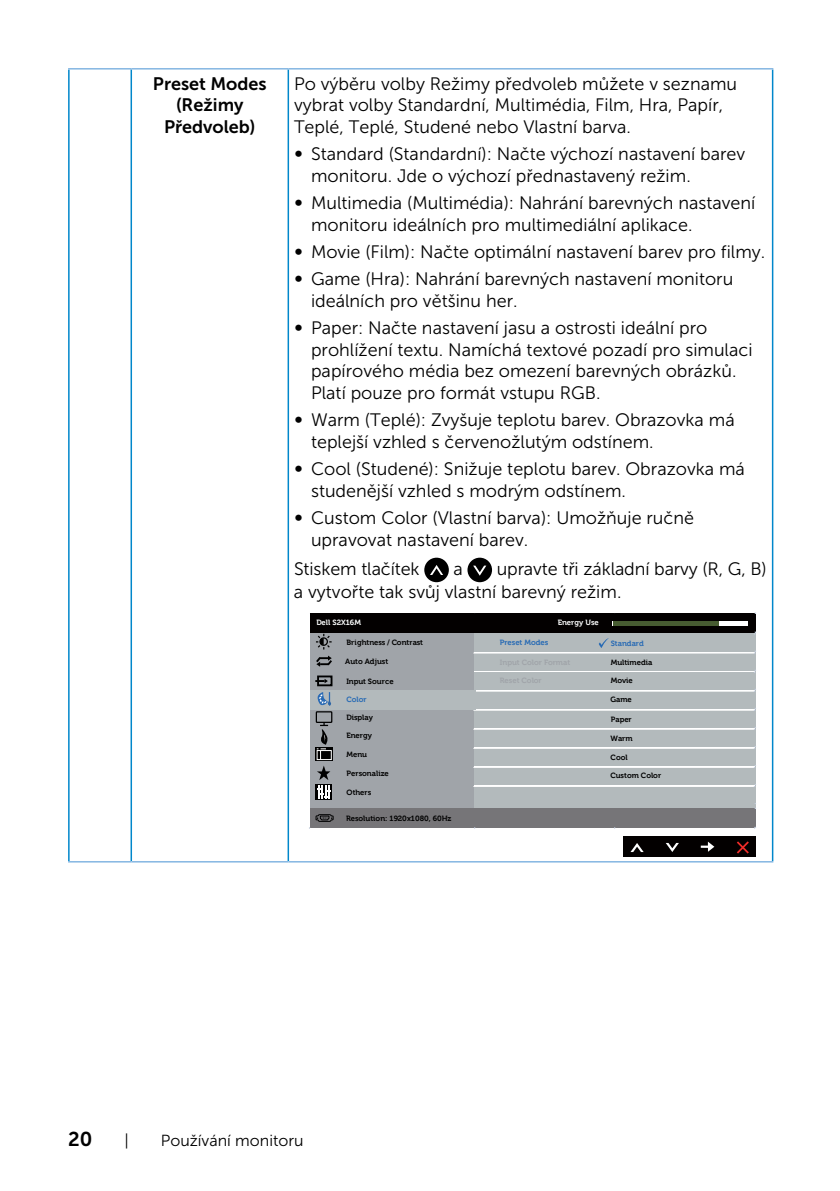
<style>
.page{position:relative;width:840px;height:1191px;background:#fff}
.page>*{position:absolute;margin:0;border:0;box-sizing:border-box;transform-origin:0 0}
.t1{font:20px "Museo Sans For Dell 700";color:#000}
.t2{font:18px/21.6px "Museo Sans For Dell 300";color:#000}
.t3{font:18px/21.6px "Museo Sans For Dell 700";color:#000;text-align:center}
.t4{font:16px "Museo Sans For Dell 300";color:#000}
.t5{font:700 7.6px "Museo For Dell";color:#000}
.t6{font:700 7.6px "Museo For Dell";color:#276ab4}
.t7{font:700 7.6px "Museo For Dell";color:#fff}
</style>
<div class="page">
<hr style="left:68px;top:70px;width:2px;height:791px;background:#0087cb">
<hr style="left:68px;top:68px;width:63px;height:2px;background:#84b6e2">
<hr style="left:130px;top:70px;width:2px;height:791px;background:#0087cb">
<hr style="left:131px;top:68px;width:157px;height:2px;background:#84b6e2">
<hr style="left:287px;top:70px;width:2px;height:791px;background:#0087cb">
<hr style="left:771px;top:70px;width:2px;height:791px;background:#0087cb">
<hr style="left:288px;top:68px;width:485px;height:2px;background:#84b6e2">
<hr style="left:68px;top:861px;width:63px;height:1px;background:#84b6e2">
<hr style="left:131px;top:861px;width:157px;height:1px;background:#84b6e2">
<hr style="left:288px;top:861px;width:485px;height:1px;background:#84b6e2">
<div style="left:424px;top:557px;width:24px;height:25px;background:#000;border-radius:50%"></div>
<svg style="left:430px;top:565px;width:13px;height:10px"></svg>
<div style="left:467px;top:557px;width:24px;height:25px;background:#000;border-radius:50%"></div>
<svg style="left:473px;top:565px;width:13px;height:11px"></svg>
<div style="left:310px;top:613px;width:444px;height:19px;background:#030000"></div>
<div style="left:310px;top:632px;width:165px;height:176px;background:#a0a4a9"></div>
<div style="left:474px;top:633px;width:280px;height:175px;background:#b3babc"></div>
<div style="left:310px;top:808px;width:444px;height:19px;background:#767578"></div>
<div style="left:612px;top:621px;width:135px;height:5px;background:#fff"></div>
<div style="left:612px;top:621px;width:106px;height:5px;background:#475c31"></div>
<svg style="left:316px;top:634px;width:15px;height:15px"></svg>
<div style="left:315px;top:784px;width:17px;height:16px;background:#000"></div>
<svg style="left:317px;top:765px;width:14px;height:34px"></svg>
<div style="left:315px;top:747px;width:17px;height:14px;background:#000"></div>
<div style="left:316px;top:750px;width:15px;height:10px;border:1px solid #fff"></div>
<div style="left:315px;top:711px;width:17px;height:12px;border:1px solid #000"></div>
<div style="left:623px;top:836px;width:132px;height:20px;background:#030000"></div>
<svg style="left:630px;top:843px;width:13px;height:9px"></svg>
<svg style="left:665px;top:843px;width:13px;height:9px"></svg>
<svg style="left:700px;top:841px;width:14px;height:10px"></svg>
<svg style="left:736px;top:841px;width:12px;height:12px"></svg>
<hr style="left:473px;top:652px;width:281px;height:1px;background:#fff">
<hr style="left:473px;top:671px;width:281px;height:1px;background:#fff">
<hr style="left:473px;top:691px;width:281px;height:1px;background:#fff">
<hr style="left:473px;top:690px;width:281px;height:1px;background:#fff">
<hr style="left:473px;top:710px;width:281px;height:1px;background:#fff">
<hr style="left:473px;top:709px;width:281px;height:1px;background:#fff">
<hr style="left:473px;top:729px;width:281px;height:1px;background:#fff">
<hr style="left:473px;top:728px;width:281px;height:1px;background:#fff">
<hr style="left:473px;top:748px;width:281px;height:1px;background:#fff">
<hr style="left:473px;top:747px;width:281px;height:1px;background:#fff">
<hr style="left:473px;top:767px;width:281px;height:1px;background:#fff">
<hr style="left:473px;top:766px;width:281px;height:1px;background:#fff">
<hr style="left:473px;top:786px;width:281px;height:1px;background:#fff">
<hr style="left:473px;top:785px;width:281px;height:1px;background:#fff">
<div style="left:310px;top:690px;width:165px;height:19px;background:#b3babc"></div>
<svg style="left:316px;top:655px;width:16px;height:12px"></svg>
<svg style="left:316px;top:722px;width:12px;height:37px"></svg>
<div style="left:317px;top:675px;width:15px;height:11px;border:2px solid #000"></div>
<svg style="left:315px;top:679px;width:13px;height:4px"></svg>
<svg style="left:318px;top:692px;width:13px;height:14px"></svg>
<svg style="left:598px;top:638px;width:10px;height:10px"></svg>
<svg style="left:309px;top:814px;width:24px;height:14px"></svg>
<p class="t3" style="left:153px;top:73px;width:115px">Preset Modes (Režimy<br>Předvoleb)</p>
<p class="t2" style="left:294px;top:73px;width:444px">Po výběru volby Režimy předvoleb můžete v seznamu vybrat volby Standardní, Multimédia, Film, Hra, Papír,<br>Teplé, Teplé, Studené nebo Vlastní barva.</p>
<p class="t2" style="left:311px;top:143px;width:435px;text-indent:-17px">∞ Standard (Standardní): Načte výchozí nastavení barev monitoru. Jde o výchozí přednastavený režim.</p>
<p class="t2" style="left:311px;top:192px;width:445px;text-indent:-17px">∞ Multimedia (Multimédia): Nahrání barevných nastavení monitoru ideálních pro multimediální aplikace.</p>
<p class="t2" style="left:294px;top:238px;width:472px;line-height:27.2px">∞ Movie (Film): Načte optimální nastavení barev pro filmy. ∞ Game (Hra): Nahrání barevných nastavení monitoru</p>
<p class="t2" style="left:294px;top:287px;width:415px;line-height:27.2px;text-indent:17px">ideálních pro většinu her.<br>∞ Paper: Načte nastavení jasu a ostrosti ideální pro</p>
<p class="t2" style="left:311px;top:339px;width:443px">prohlížení textu. Namíchá textové pozadí pro simulaci papírového média bez omezení barevných obrázků.<br>Platí pouze pro formát vstupu RGB.</p>
<p class="t2" style="left:311px;top:409px;width:425px;text-indent:-17px">∞ Warm (Teplé): Zvyšuje teplotu barev. Obrazovka má teplejší vzhled s červenožlutým odstínem.</p>
<p class="t2" style="left:311px;top:458px;width:435px;text-indent:-17px">∞ Cool (Studené): Snižuje teplotu barev. Obrazovka má studenější vzhled s modrým odstínem.</p>
<p class="t2" style="left:311px;top:507px;width:384px;text-indent:-17px">∞ Custom Color (Vlastní barva): Umožňuje ručně upravovat nastavení barev.</p>
<p class="t2" style="left:294px;top:558px;width:127px">Stiskem tlačítek</p>
<p class="t2" style="left:453px;top:558px;width:11px">a</p>
<p class="t2" style="left:294px;top:557px;width:474px;line-height:23.4px;text-indent:202px">upravte tři základní barvy (R, G, B) a vytvořte tak svůj vlastní barevný režim.</p>
<p class="t5" style="left:346px;top:637px;width:78px">Brightness / Contrast</p>
<p class="t7" style="left:316px;top:618px;width:46px">Dell S2X16M</p>
<p class="t7" style="left:557px;top:618px;width:42px">Energy Use</p>
<p class="t6" style="left:499px;top:638px;width:50px">Preset Modes</p>
<p class="t5" style="left:345px;top:657px;width:44px">Auto Adjust</p>
<p class="t5" style="left:346px;top:677px;width:49px">Input Source</p>
<p class="t6" style="left:346px;top:695px;width:22px">Color</p>
<p class="t6" style="left:610px;top:639px;width:35px">Standard</p>
<p class="t5" style="left:610px;top:658px;width:43px">Multimedia</p>
<p class="t5" style="left:610px;top:676px;width:24px">Movie</p>
<p class="t5" style="left:610px;top:695px;width:23px">Game</p>
<p class="t5" style="left:610px;top:715px;width:22px">Paper</p>
<p class="t5" style="left:610px;top:734px;width:24px">Warm</p>
<p class="t5" style="left:610px;top:753px;width:19px">Cool</p>
<p class="t5" style="left:610px;top:771px;width:52px">Custom Color</p>
<p class="t5" style="left:346px;top:713px;width:28px">Display</p>
<p class="t5" style="left:346px;top:730px;width:27px">Energy</p>
<p class="t5" style="left:346px;top:749px;width:22px">Menu</p>
<p class="t5" style="left:346px;top:769px;width:44px">Personalize</p>
<p class="t5" style="left:346px;top:788px;width:26px">Others</p>
<p class="t5" style="left:346px;top:813px;width:107px">Resolution: 1920x1080, 60Hz</p>
<p class="t1" style="left:68px;top:1127px;width:26px">20</p>
<p class="t4" style="left:124px;top:1131px;width:6px">|</p>
<p class="t4" style="left:161px;top:1131px;width:144px">Používání monitoru</p>
</div>
